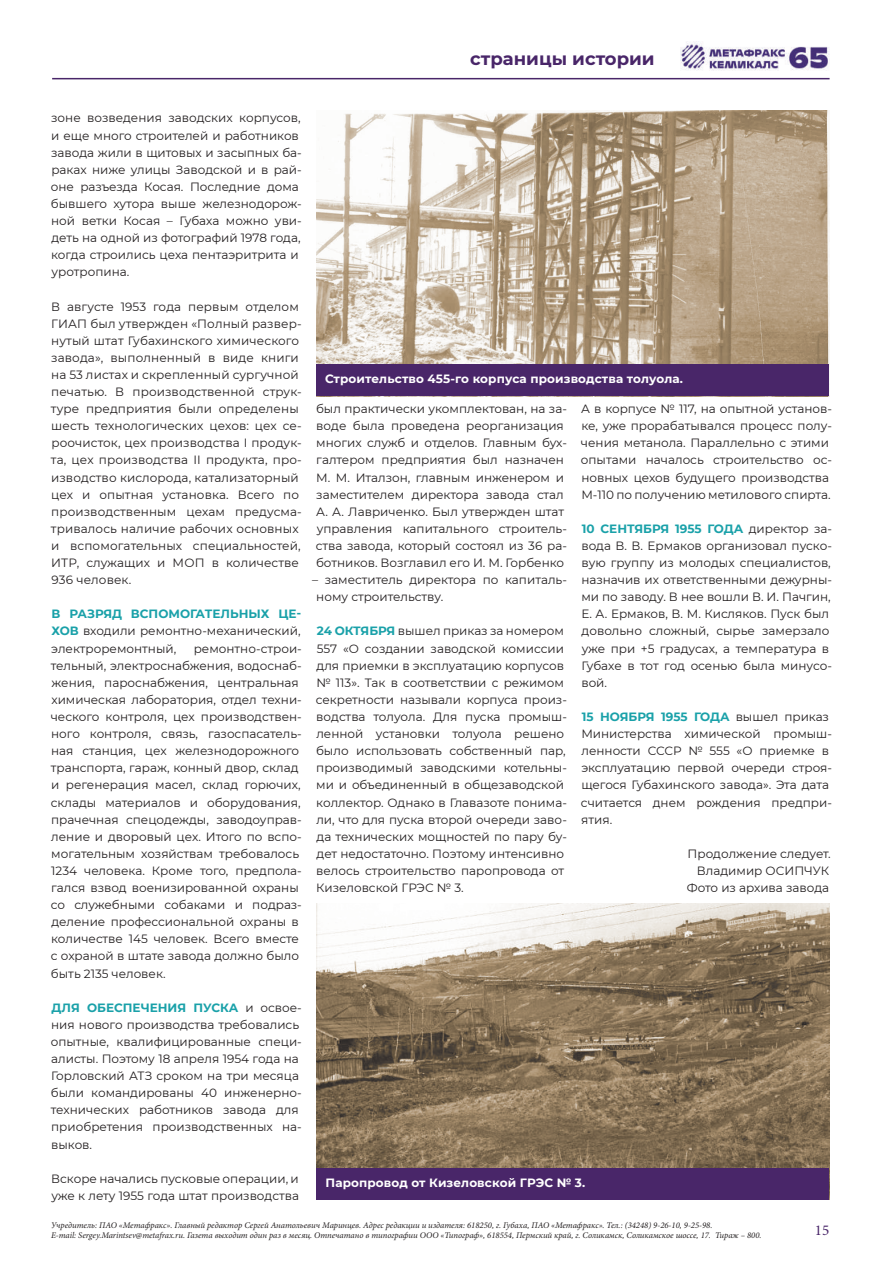
<style>
.page{position:relative;width:893px;height:1263px;background:#fff}
.page>*{position:absolute;margin:0;border:0;box-sizing:border-box;transform-origin:0 0}
.t1{font:700 18px "Montserrat";color:#492669}
.t2{font:15px "Minion Pro";color:#492669}
.t3{font:12px/17.1px "Montserrat";color:#231f20}
.t4{font:700 12px "Montserrat";letter-spacing:.01em;color:#fff}
.t5{font:700 12px "Montserrat";color:#1aa1a9}
.t6{font:italic 8.7px/10.5px "Minion Pro";color:#231f20}
.s1{font-weight:700;color:#1aa1a9}
</style>
<div class="page">
<hr style="left:52px;top:78px;width:778px;height:1px;background:#492669">
<img style="left:681px;top:42px;width:148px;height:29px">
<img style="left:316px;top:111px;width:513px;height:253px">
<img style="left:316px;top:904px;width:513px;height:264px">
<div style="left:316px;top:1168px;width:513px;height:32px;background:#492669"></div>
<div style="left:316px;top:364px;width:513px;height:32px;background:#492669"></div>
<h1 class="t1" style="left:470px;top:46px;width:186px">страницы истории</h1>
<p class="t3" style="left:51px;top:109px;width:253px">зоне возведения заводских корпусов, и еще много строителей и работников завода жили в щитовых и засыпных ба&shy;раках ниже улицы Заводской и в рай&shy;оне разъезда Косая. Последние дома бывшего хутора выше железнодорож&shy;ной ветки Косая – Губаха можно уви&shy;деть на одной из фотографий 1978 года, когда строились цеха пентаэритрита и уротропина.</p>
<p class="t3" style="left:51px;top:297px;width:252px">В августе 1953 года первым отделом ГИАП был утвержден «Полный развер&shy;нутый штат Губахинского химического завода», выполненный в виде книги на 53 листах и скрепленный сургучной печатью. В производственной струк&shy;туре предприятия были определены шесть технологических цехов: цех се&shy;роочисток, цех производства I продук&shy;та, цех производства II продукта, про&shy;изводство кислорода, катализаторный цех и опытная установка. Всего по производственным цехам предусма&shy;тривалось наличие рабочих основных и вспомогательных специальностей, ИТР, служащих и МОП в количестве 936 человек.</p>
<p class="t5" style="left:52px;top:605px;width:62px">В разряд</p>
<p class="t5" style="left:131px;top:605px;width:11px">вспомога</p>
<p class="t5" style="left:205px;top:605px;width:26px">тельн</p>
<p class="t3" style="left:51px;top:605px;width:252px;text-align:justify;text-indent:197px"><span class="s1">ых це&shy;хов</span> входили ремонтно-механический, электроремонтный,</p>
<p class="t3" style="left:51px;top:639px;width:253px;text-indent:143px">ремонтно-строи&shy;тельный, электроснабжения, водоснаб&shy;жения, пароснабжения, центральная химическая лаборатория, отдел техни&shy;ческого контроля, цех производствен&shy;ного контроля, связь, газоспасатель&shy;ная станция, цех железнодорожного транспорта, гараж, конный двор, склад и регенерация масел, склад горючих, склады материалов и оборудования, прачечная спецодежды, заводоуправ&shy;ление и дворовый цех. Итого по вспо&shy;могательным хозяйствам требовалось 1234 человека. Кроме того, предпола&shy;гался взвод военизированной охраны со служебными собаками и подраз&shy;деление профессиональной охраны в количестве 145 человек. Всего вместе с охраной в штате завода должно было быть 2135 человек.</p>
<p class="t5" style="left:52px;top:999px;width:20px">Для</p>
<p class="t5" style="left:87px;top:999px;width:81px">обесп ечения</p>
<p class="t3" style="left:51px;top:998px;width:253px;text-indent:143px"><span class="s1">пуска</span> и освое&shy;ния нового производства требовались опытные, квалифицированные специ&shy;алисты. Поэтому 18 апреля 1954 года на<br>Горловский АТЗ сроком на три месяца были командированы 40 инженерно&shy;технических работников завода для приобретения производственных на&shy;выков.</p>
<p class="t3" style="left:51px;top:1169px;width:249px">Вскоре начались пусковые операции, и уже к лету 1955 года штат производства</p>
<p class="t4" style="left:325px;top:370px;width:359px">Строительство 455-го корпуса производства толуола.</p>
<p class="t3" style="left:316px;top:400px;width:253px">был практически укомплектован, на за&shy;воде была проведена реорганизация многих служб и отделов. Главным бух&shy;галтером предприятия был назначен М. М. Италзон, главным инженером и заместителем директора завода стал А. А. Лавриченко. Был утвержден штат управления капитального строитель&shy;ства завода, который состоял из 36 ра&shy;ботников. Возглавил его И. М. Горбенко</p>
<p class="t3" style="left:316px;top:571px;width:252px;text-indent:-4px">– заместитель директора по капиталь&shy;ному строительству.</p>
<p class="t3" style="left:316px;top:622px;width:253px"><span class="s1">24 октября</span> вышел приказ за номером 557 «О создании заводской комиссии для приемки в эксплуатацию корпусов № 113». Так в соответствии с режимом секретности называли корпуса произ&shy;водства толуола. Для пуска промыш&shy;ленной установки толуола решено было использовать собственный пар, производимый заводскими котельны&shy;ми и объединенный в общезаводской коллектор. Однако в Главазоте понима&shy;ли, что для пуска второй очереди заво&shy;да технических мощностей по пару бу&shy;дет недостаточно. Поэтому интенсивно велось строительство паропровода от Кизеловской ГРЭС № 3.</p>
<p class="t3" style="left:581px;top:400px;width:253px">А в корпусе № 117, на опытной установ&shy;ке, уже прорабатывался процесс полу&shy;чения метанола. Параллельно с этими опытами началось строительство ос&shy;новных цехов будущего производства М-110 по получению метилового спирта.</p>
<p class="t5" style="left:582px;top:520px;width:136px">10 сентября 1955 года</p>
<p class="t3" style="left:581px;top:520px;width:252px;text-indent:167px">директор за&shy;вода В. В. Ермаков организовал пуско&shy;вую группу из молодых специалистов, назначив их ответственными дежурны&shy;ми по заводу. В нее вошли В. И. Пачгин,<br>Е. А. Ермаков, В. М. Кисляков. Пуск был довольно сложный, сырье замерзало уже при +5 градусах, а температура в<br>Губахе в тот год осенью была минусо&shy;вой.</p>
<p class="t5" style="left:582px;top:708px;width:29px">15 ноя</p>
<p class="t5" style="left:629px;top:708px;width:76px">бря 1955 года</p>
<p class="t3" style="left:581px;top:708px;width:253px;text-indent:155px">вышел приказ<br>Министерства химической промыш&shy;ленности СССР № 555 «О приемке в эксплуатацию первой очереди строя&shy;щегося Губахинского завода». Эта дата считается днем рождения предпри&shy;ятия.</p>
<p class="t3" style="left:687px;top:844px;width:146px;text-align:right">Продолжение следует.<br>Владимир ОСИПЧУК<br>Фото из архива завода</p>
<p class="t4" style="left:325px;top:1174px;width:261px">Паропровод от Кизеловской ГРЭС № 3.</p>
<p class="t6" style="left:51px;top:1220px;width:712px">Учредитель: ПАО «Метафракс». Главный редактор Сергей Анатольевич Маринцев. Адрес редакции и издателя: 618250, г. Губаха, ПАО «Метафракс». Тел.: (34248) 9-26-10, 9-25-98.<br>E-mail: Sergey.Marintsev@metafrax.ru. Газета выходит один раз в месяц. Отпечатано в типографии ООО «Типограф», 618554, Пермский край, г. Соликамск, Соликамское шоссе, 17. Тираж – 800.</p>
<p class="t2" style="left:815px;top:1220px;width:16px">15</p>
</div>
